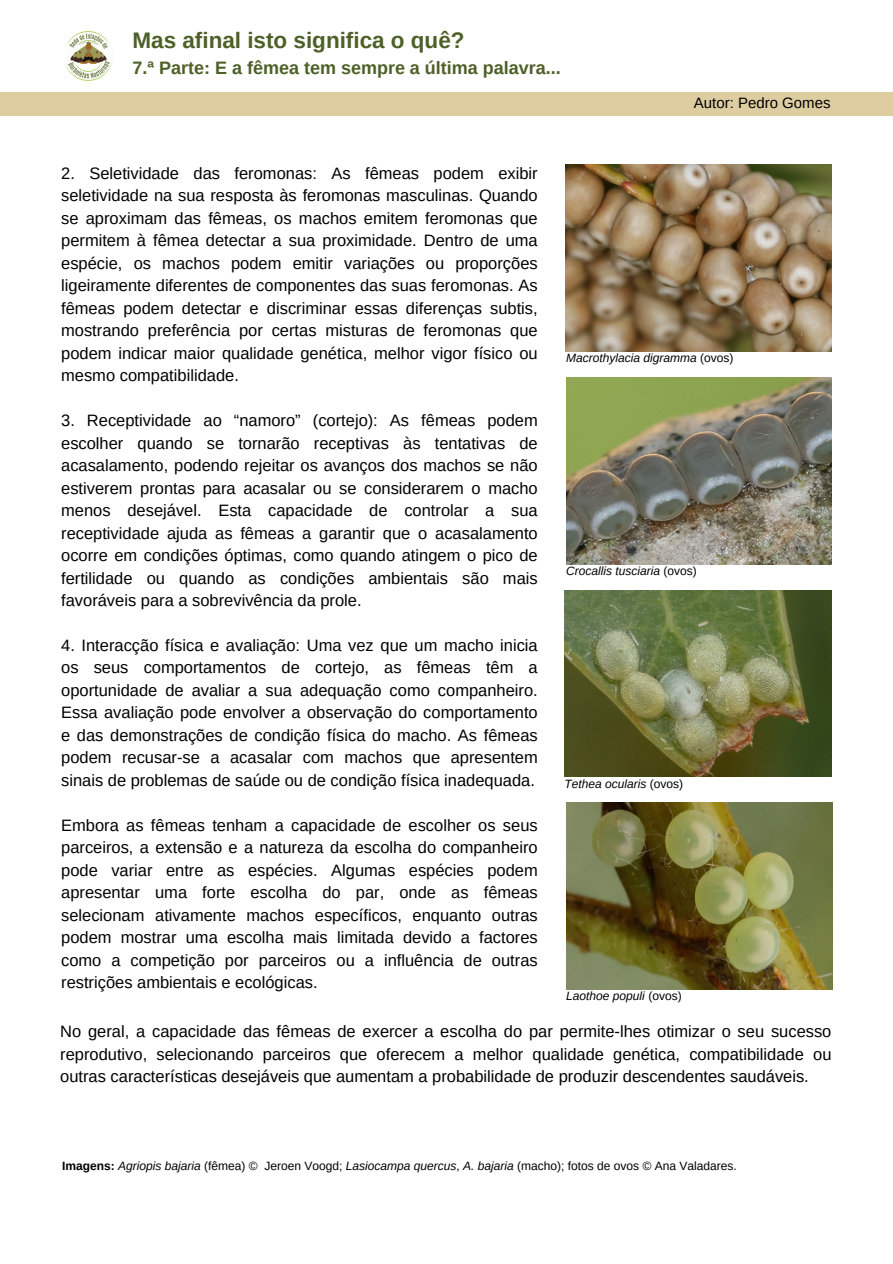
<style>
.page{position:relative;width:893px;height:1264px;background:#fff}
.page>*{position:absolute;margin:0;border:0;box-sizing:border-box;transform-origin:0 0}
.t1{font:700 22.5px "Arimo";color:#4d6027}
.t2{font:700 18px "Arimo";color:#4d6027}
.t3{font:16.5px/22.5px "Arimo";color:#000;text-align:justify}
.t4{font:15px "Arimo";color:#000}
.t5{font:12px "Arimo";color:#000}
.t6{font:italic 12px "Arimo";color:#000}
.s1{font-style:normal}
.s2{font-weight:700}
.s3{font-style:italic}
</style>
<div class="page">
<div style="left:0;top:92px;width:892px;height:23px;background:#decda0"></div>
<img style="left:65px;top:31px;width:47px;height:50px">
<img style="left:565px;top:164px;width:266px;height:187px">
<img style="left:566px;top:377px;width:265px;height:187px">
<img style="left:564px;top:590px;width:266px;height:187px">
<img style="left:566px;top:803px;width:266px;height:186px">
<p class="t1" style="left:132px;top:28px;width:333px">Mas afinal isto significa o quê?</p>
<p class="t2" style="left:132px;top:58px;width:430px">7.ª Parte: E a fêmea tem sempre a última palavra...</p>
<p class="t4" style="left:694px;top:95px;width:138px">Autor: Pedro Gomes</p>
<p class="t3" style="left:61px;top:162px;width:478px">2. Seletividade das feromonas: As fêmeas podem exibir seletividade na sua resposta às feromonas masculinas. Quando se aproximam das fêmeas, os machos emitem feromonas que permitem à fêmea detectar a sua proximidade. Dentro de uma espécie, os machos podem emitir variações ou proporções ligeiramente diferentes de componentes das suas feromonas. As fêmeas podem detectar e discriminar essas diferenças subtis, mostrando preferência por certas misturas de feromonas que podem indicar maior qualidade genética, melhor vigor físico ou mesmo compatibilidade.</p>
<p class="t3" style="left:61px;top:409px;width:478px">3. Receptividade ao “namoro” (cortejo): As fêmeas podem escolher quando se tornarão receptivas às tentativas de acasalamento, podendo rejeitar os avanços dos machos se não estiverem prontas para acasalar ou se considerarem o macho menos desejável. Esta capacidade de controlar a sua receptividade ajuda as fêmeas a garantir que o acasalamento ocorre em condições óptimas, como quando atingem o pico de fertilidade ou quando as condições ambientais são mais favoráveis para a sobrevivência da prole.</p>
<p class="t3" style="left:61px;top:634px;width:478px">4. Interacção física e avaliação: Uma vez que um macho inicia os seus comportamentos de cortejo, as fêmeas têm a oportunidade de avaliar a sua adequação como companheiro.<br>Essa avaliação pode envolver a observação do comportamento e das demonstrações de condição física do macho. As fêmeas podem recusar-se a acasalar com machos que apresentem sinais de problemas de saúde ou de condição física inadequada.</p>
<p class="t3" style="left:61px;top:814px;width:478px">Embora as fêmeas tenham a capacidade de escolher os seus parceiros, a extensão e a natureza da escolha do companheiro pode variar entre as espécies. Algumas espécies podem apresentar uma forte escolha do par, onde as fêmeas selecionam ativamente machos específicos, enquanto outras podem mostrar uma escolha mais limitada devido a factores como a competição por parceiros ou a influência de outras restrições ambientais e ecológicas.</p>
<p class="t3" style="left:60px;top:1020px;width:772px">No geral, a capacidade das fêmeas de exercer a escolha do par permite-lhes otimizar o seu sucesso reprodutivo, selecionando parceiros que oferecem a melhor qualidade genética, compatibilidade ou outras características desejáveis que aumentam a probabilidade de produzir descendentes saudáveis.</p>
<p class="t6" style="left:566px;top:351px;width:169px">Macrothylacia digramma <span class="s1">(ovos)</span></p>
<p class="t6" style="left:566px;top:564px;width:132px">Crocallis tusciaria <span class="s1">(ovos)</span></p>
<p class="t6" style="left:564px;top:777px;width:120px">Tethea ocularis <span class="s1">(ovos)</span></p>
<p class="t6" style="left:566px;top:989px;width:117px">Laothoe populi <span class="s1">(ovos)</span></p>
<p class="t5" style="left:62px;top:1159px;width:676px"><span class="s2">Imagens:</span> <span class="s3">Agriopis bajaria</span> (fêmea) © Jeroen Voogd; <span class="s3">Lasiocampa quercus</span>, <span class="s3">A. bajaria</span> (macho); fotos de ovos <span class="s3">©</span> Ana Valadares.</p>
</div>
